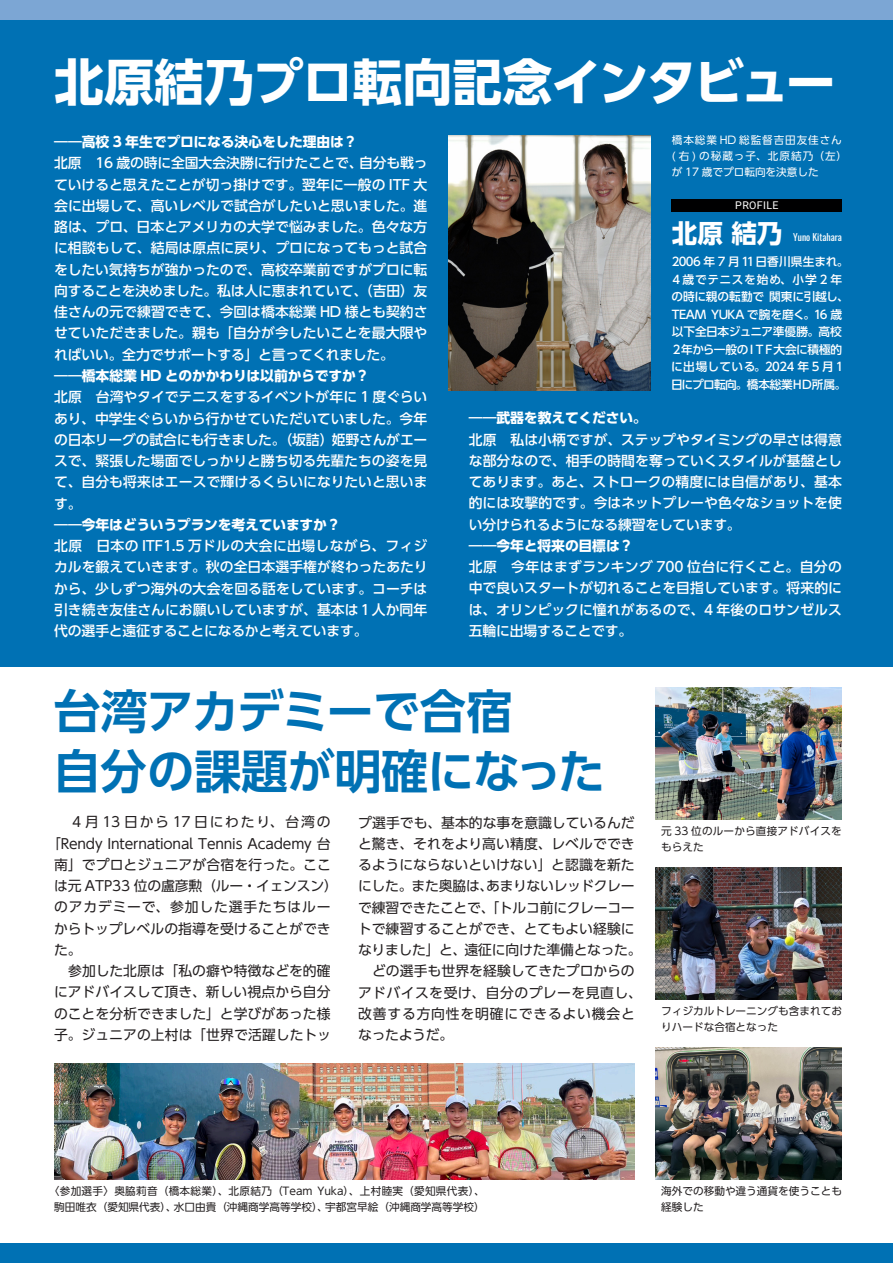
<style>
.page{position:relative;width:893px;height:1263px;background:#fff}
.page>*{position:absolute;margin:0;border:0;box-sizing:border-box;transform-origin:0 0}
.t1{font:700 49.95px "UD Shin Go Pr 6 N";letter-spacing:-.005em;color:#fff}
.t2{font:700 46.8px/59.6px "UD Shin Go Pr 6 N De";letter-spacing:-.01em;color:#0071b4}
.t3{font:700 25.5px "UD Shin Go Pr 6 N";color:#fff}
.t4{font:500 13.8px/21.3px "UD Shin Go Pr 6 N";color:#fff;text-align:justify}
.t5{font:13.8px/21.3px "UD Shin Go Pr 6 N";color:#231f20}
.t6{font:700 13.8px "UD Shin Go Pr 6 N";letter-spacing:-.01em;color:#fff}
.t7{font:13.8px "UD Shin Go Pr 6 N";letter-spacing:.125em;color:#231f20}
.t8{font:13.8px "UD Shin Go Pr 6 N";letter-spacing:.06em;color:#231f20}
.t9{font:500 11.7px/17.5px "UD Shin Go Pr 6 N";letter-spacing:-.025em;color:#fff}
.t10{font:10.65px/15.9px "UD Shin Go Pr 6 N";color:#231f20}
.t11{font:10.65px/15.9px "UD Shin Go Pr 6 N";letter-spacing:.08em;color:#fff}
.t12{font:10.65px "Roboto";letter-spacing:.035em;color:#fff}
.t13{font:9.6px "Oswald";color:#fff}
</style>
<div class="page">
<div style="left:0;top:0;width:893px;height:666px;background:#0071b4"></div>
<div style="left:0;top:1244px;width:893px;height:19px;background:#0071b4"></div>
<div style="left:0;top:0;width:893px;height:19px;background:#7ca6d4"></div>
<img style="left:449px;top:135px;width:202px;height:255px">
<img style="left:656px;top:688px;width:186px;height:132px">
<img style="left:656px;top:1047px;width:186px;height:132px">
<img style="left:656px;top:867px;width:186px;height:132px">
<div style="left:672px;top:199px;width:170px;height:13px;background:#000001"></div>
<img style="left:54px;top:1063px;width:581px;height:116px">
<h1 class="t1" style="left:54px;top:41px;width:783px">北原結乃プロ転向記念インタビュー</h1>
<p class="t6" style="left:54px;top:131px;width:305px">――高校 3 年生でプロになる決心をした理由は？</p>
<p class="t4" style="left:54px;top:152px;width:375px">北原　16 歳の時に全国大会決勝に行けたことで、自分も戦っていけると思えたことが切っ掛けです。翌年に一般の ITF 大会に出場して、高いレベルで試合がしたいと思いました。進路は、プロ、日本とアメリカの大学で悩みました。色々な方に相談もして、結局は原点に戻り、プロになってもっと試合をしたい気持ちが強かったので、高校卒業前ですがプロに転向することを決めました。私は人に恵まれていて、（吉田）友佳さんの元で練習できて、今回は橋本総業 HD 様とも契約させていただきました。親も「自分が今したいことを最大限やればいい。全力でサポートする」と言ってくれました。</p>
<p class="t6" style="left:54px;top:364px;width:317px">――橋本総業 HD とのかかわりは以前からですか？</p>
<p class="t4" style="left:54px;top:386px;width:375px">北原　台湾やタイでテニスをするイベントが年に 1 度ぐらいあり、中学生ぐらいから行かせていただいていました。今年の日本リーグの試合にも行きました。（坂詰）姫野さんがエースで、緊張した場面でしっかりと勝ち切る先輩たちの姿を見て、自分も将来はエースで輝けるくらいになりたいと思います。</p>
<p class="t6" style="left:54px;top:513px;width:288px">――今年はどういうプランを考えていますか？</p>
<p class="t4" style="left:54px;top:535px;width:375px">北原　日本の ITF1.5 万ドルの大会に出場しながら、フィジカルを鍛えていきます。秋の全日本選手権が終わったあたりから、少しずつ海外の大会を回る話をしています。コーチは引き続き友佳さんにお願いしていますが、基本は１人か同年代の選手と遠征することになるかと考えています。</p>
<p class="t11" style="left:672px;top:132px;width:177px">橋本総業 HD 総監督吉田友佳さん( 右 ) の秘蔵っ子、北原結乃（左）が 17 歳でプロ転向を決意した</p>
<p class="t12" style="left:735px;top:198px;width:45px">PROFILE</p>
<h3 class="t3" style="left:672px;top:213px;width:112px">北原 結乃</h3>
<p class="t13" style="left:793px;top:229px;width:50px">Yuno Kitahara</p>
<p class="t9" style="left:671px;top:252px;width:180px">2006 年 7 月11日香川県生まれ。<br>４歳でテニスを始め、小学 2 年の時に親の転勤で 関東に引越し、<br>TEAM YUKA で腕を磨く。16 歳以下全日本ジュニア準優勝。高校<br>２年から一般のＩＴＦ大会に積極的に出場している。2024 年 5 月1日にプロ転向。橋本総業ＨＤ所属。</p>
<p class="t6" style="left:469px;top:407px;width:179px">――武器を教えてください。</p>
<p class="t4" style="left:469px;top:428px;width:375px">北原　私は小柄ですが、ステップやタイミングの早さは得意な部分なので、相手の時間を奪っていくスタイルが基盤としてあります。あと、ストロークの精度には自信があり、基本的には攻撃的です。今はネットプレーや色々なショットを使い分けられるようになる練習をしています。</p>
<p class="t6" style="left:469px;top:534px;width:166px">――今年と将来の目標は？</p>
<p class="t4" style="left:469px;top:556px;width:375px">北原　今年はまずランキング 700 位台に行くこと。自分の中で良いスタートが切れることを目指しています。将来的には、オリンピックに憧れがあるので、4 年後のロサンゼルス五輪に出場することです。</p>
<h2 class="t2" style="left:54px;top:680px;width:552px">台湾アカデミーで合宿<br>自分の課題が明確になった</h2>
<p class="t7" style="left:54px;top:811px;width:278px">　４月 13 日から 17 日にわたり、台湾の</p>
<p class="t5" style="left:47px;top:832px;width:285px">「Rendy International Tennis Academy 台</p>
<p class="t5" style="left:54px;top:854px;width:278px">南」でプロとジュニアが合宿を行った。ここ</p>
<p class="t5" style="left:54px;top:875px;width:285px">は元 ATP33 位の盧彦勲（ルー・イェンスン）</p>
<p class="t8" style="left:54px;top:896px;width:278px">のアカデミーで、参加した選手たちはルー</p>
<p class="t5" style="left:54px;top:917px;width:278px">からトップレベルの指導を受けることができ</p>
<p class="t5" style="left:54px;top:939px;width:29px">た。</p>
<p class="t5" style="left:54px;top:960px;width:278px">　参加した北原は「私の癖や特徴などを的確</p>
<p class="t5" style="left:54px;top:981px;width:278px">にアドバイスして頂き、新しい視点から自分</p>
<p class="t5" style="left:54px;top:1002px;width:278px">のことを分析できました」と学びがあった様</p>
<p class="t5" style="left:54px;top:1024px;width:278px">子。ジュニアの上村は「世界で活躍したトッ</p>
<p class="t5" style="left:358px;top:811px;width:285px">プ選手でも、基本的な事を意識しているんだと驚き、それをより高い精度、レベルでできるようにならないといけない」と認識を新たにした。また奥脇は、あまりないレッドクレーで練習できたことで、「トルコ前にクレーコートで練習することができ、とてもよい経験になりました」と、遠征に向けた準備となった。　どの選手も世界を経験してきたプロからのアドバイスを受け、自分のプレーを見直し、改善する方向性を明確にできるよい機会となったようだ。</p>
<p class="t10" style="left:661px;top:823px;width:182px">元 33 位のルーから直接アドバイスをもらえた</p>
<p class="t10" style="left:661px;top:1003px;width:182px">フィジカルトレーニングも含まれておりハードな合宿となった</p>
<p class="t10" style="left:49px;top:1182px;width:437px;text-align:center">〈参加選手〉奥脇莉音（橋本総業）、北原結乃（Team Yuka）、上村睦実（愛知県代表）、駒田唯衣（愛知県代表）、水口由貴（沖縄商学高等学校）、宇都宮早絵（沖縄商学高等学校）</p>
<p class="t10" style="left:661px;top:1182px;width:182px">海外での移動や違う通貨を使うことも経験した</p>
</div>
